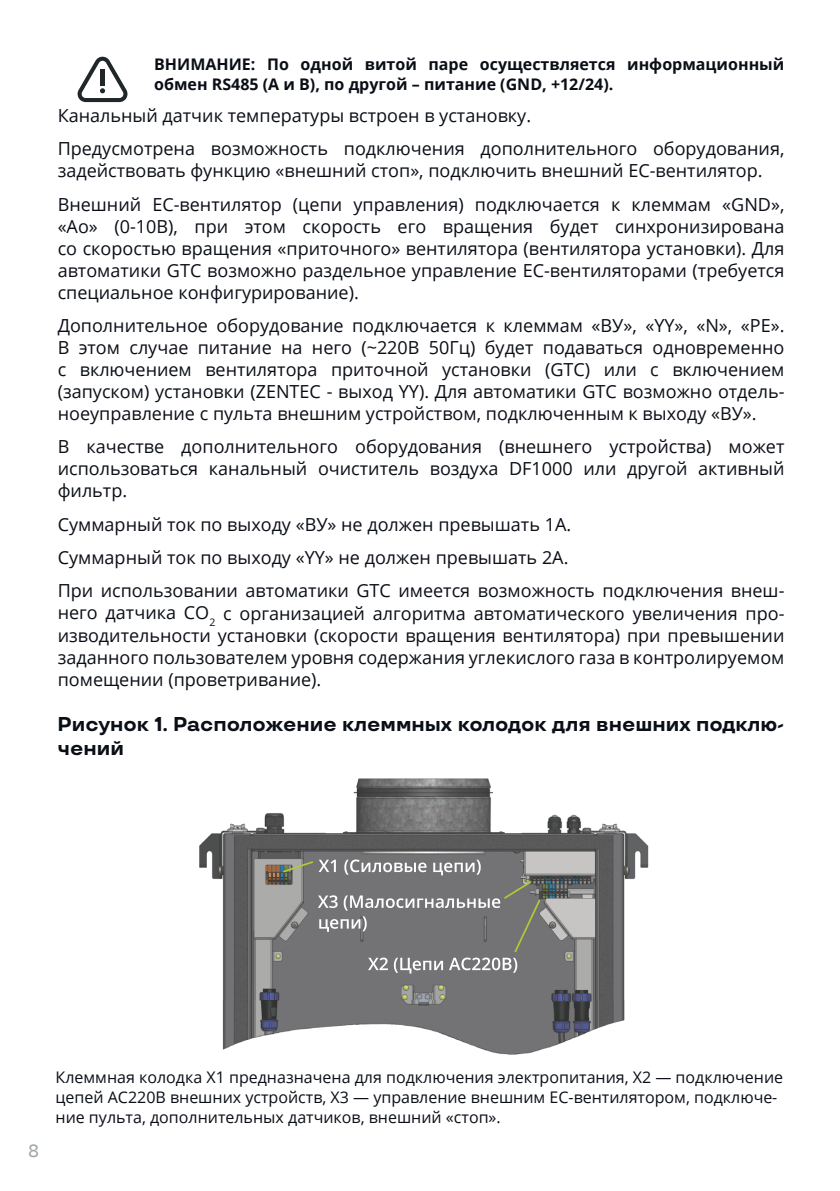
<style>
.page{position:relative;width:840px;height:1191px;background:#fff}
.page>*{position:absolute;margin:0;border:0;box-sizing:border-box;transform-origin:0 0}
.t1{font:700 20px/24px "TT Travels";color:#0a0e16}
.t2{font:18px/22px "Open Sans";color:#0a0e16;text-align:justify}
.t3{font:18px "Golos Text";color:#9ea6ad}
.t4{font:16px/20px "Open Sans";color:#0a0e16}
.t5{font:700 16px/20px "Open Sans";color:#0a0e16}
</style>
<div class="page">
<svg style="left:77px;top:57px;width:51px;height:45px"></svg>
<img style="left:199px;top:778px;width:450px;height:277px">
<svg style="left:283px;top:859px;width:53px;height:13px"></svg>
<svg style="left:344px;top:859px;width:82px;height:15px"></svg>
<svg style="left:433px;top:859px;width:47px;height:16px"></svg>
<svg style="left:318px;top:881px;width:222px;height:92px;background:#7e7e7f"></svg>
<p class="t5" style="left:154px;top:54px;width:631px">ВНИМАНИЕ: По одной витой паре осуществляется информационный обмен RS485 (А и В), по другой – питание (GND, +12/24).</p>
<p class="t2" style="left:58px;top:98px;width:727px;line-height:33.4px">Канальный датчик температуры встроен в установку.<br>Предусмотрена возможность подключения дополнительного оборудования,</p>
<p class="t2" style="left:58px;top:154px;width:727px;line-height:33.4px">задействовать функцию «внешний стоп», подключить внешний ЕС-вентилятор.<br>Внешний ЕС-вентилятор (цепи управления) подключается к клеммам «GND»,</p>
<p class="t2" style="left:58px;top:215px;width:727px">«Ao» (0-10В), при этом скорость его вращения будет синхронизирована со скоростью вращения «приточного» вентилятора (вентилятора установки). Для автоматики GTC возможно раздельное управление ЕС-вентиляторами (требуется специальное конфигурирование).</p>
<p class="t2" style="left:58px;top:314px;width:727px">Дополнительное оборудование подключается к клеммам «ВУ», «YY», «N», «РЕ».<br>В этом случае питание на него (~220В 50Гц) будет подаваться одновременно с включением вентилятора приточной установки (GTC) или с включением (запуском) установки (ZENTEC - выход YY). Для автоматики GTC возможно отдель&shy;ноеуправление с пульта внешним устройством, подключенным к выходу «ВУ».</p>
<p class="t2" style="left:58px;top:435px;width:727px">В качестве дополнительного оборудования (внешнего устройства) может использоваться канальный очиститель воздуха DF1000 или другой активный фильтр.</p>
<p class="t2" style="left:58px;top:507px;width:727px;line-height:33.4px;text-align:left">Суммарный ток по выходу «ВУ» не должен превышать 1А.<br>Суммарный ток по выходу «YY» не должен превышать 2А.<br>При использовании автоматики GTC имеется возможность подключения внеш-</p>
<p class="t2" style="left:58px;top:601px;width:727px">него датчика CO<sub>2</sub> с организацией алгоритма автоматического увеличения про&shy;изводительности установки (скорости вращения вентилятора) при превышении заданного пользователем уровня содержания углекислого газа в контролируемом помещении (проветривание).</p>
<p class="t1" style="left:57px;top:712px;width:727px">Рисунок 1. Расположение клеммных колодок для внешних подклю&shy;чений</p>
<p class="t3" style="left:28px;top:1139px;width:12px">8</p>
<p class="t4" style="left:55px;top:1067px;width:728px">Клеммная колодка Х1 предназначена для подключения электропитания, Х2 — подключение цепей АС220В внешних устройств, Х3 — управление внешним ЕС-вентилятором, подключе&shy;ние пульта, дополнительных датчиков, внешний «стоп».</p>
</div>
